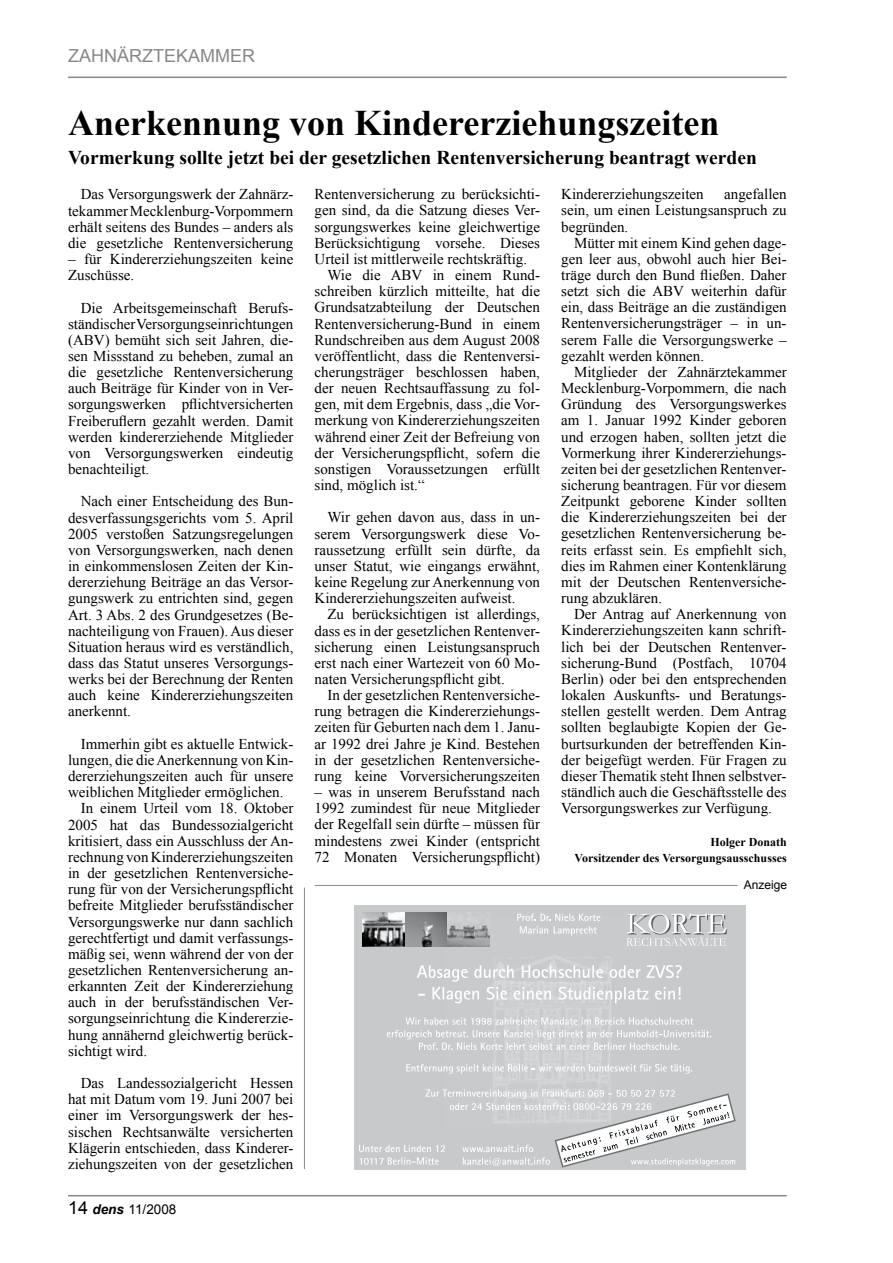
<style>
.page{position:relative;width:893px;height:1263px;background:#fff}
.page>*{position:absolute;margin:0;border:0;box-sizing:border-box;transform-origin:0 0}
.t1{font:700 36px "Times New Roman";color:#000}
.t2{font:700 19.5px "Times New Roman";color:#000}
.t3{font:18px "Arial";color:#87888a}
.t4{font:15px/16.2px "Times New Roman";color:#000;text-align:justify}
.t5{font:13.5px "Arial";color:#000}
.t6{font:700 12px/16.2px "Times New Roman";color:#000;text-align:right}
.t7{font:12px "Arial";color:#000}
.s1{font-size:18px}
.s2{font-weight:700;font-style:italic}
</style>
<div class="page">
<hr style="left:68px;top:1195px;width:719px;height:1px;background:#87888a">
<hr style="left:68px;top:77px;width:719px;height:1px;background:#87888a">
<div style="left:354px;top:906px;width:391px;height:263px;background:#c7c9ca"></div>
<svg style="left:626px;top:913px;width:101px;height:33px;background:#c8c9ca"></svg>
<svg style="left:517px;top:913px;width:83px;height:23px;background:#d2d3d5"></svg>
<svg style="left:417px;top:965px;width:265px;height:38px;background:#d5d6d7"></svg>
<svg style="left:387px;top:1017px;width:324px;height:33px;background:#d3d4d5"></svg>
<svg style="left:406px;top:1064px;width:286px;height:10px;background:#d5d6d7"></svg>
<img style="left:362px;top:913px;width:128px;height:34px">
<svg style="left:359px;top:1089px;width:377px;height:78px"></svg>
<hr style="left:315px;top:885px;width:422px;height:1px;background:#87888a">
<hr style="left:304px;top:887px;width:1px;height:282px;background:#87888a">
<p class="t3" style="left:68px;top:44px;width:110px">ZAHNÄRZTEKAMME</p>
<p class="t3" style="left:242px;top:44px;width:14px">R</p>
<h1 class="t1" style="left:68px;top:98px;width:653px">Anerkennung von Kindererziehungszeiten</h1>
<h2 class="t2" style="left:68px;top:144px;width:690px">Vormerkung sollte jetzt bei der gesetzlichen Rentenversicherung beantragt werden</h2>
<p class="t4" style="left:68px;top:186px;width:227px;text-indent:13px">Das Versorgungswerk der Zahnärz&shy;tekammer Mecklenburg-Vorpommern erhält seitens des Bundes – anders als die gesetzliche Rentenversicherung</p>
<p class="t4" style="left:68px;top:251px;width:227px">– für Kindererziehungszeiten keine<br>Zuschüsse.</p>
<p class="t4" style="left:68px;top:299px;width:227px;text-indent:13px">Die Arbeitsgemeinschaft Berufs&shy;ständischer Versorgungseinrichtungen (ABV) bemüht sich seit Jahren, die&shy;sen Missstand zu beheben, zumal an die gesetzliche Rentenversicherung auch Beiträge für Kinder von in Ver&shy;sorgungswerken pflichtversicherten Freiberuflern gezahlt werden. Damit werden kindererziehende Mitglieder von Versorgungswerken eindeutig benachteiligt.</p>
<p class="t4" style="left:68px;top:493px;width:227px;text-indent:13px">Nach einer Entscheidung des Bun&shy;desverfassungsgerichts vom 5. April 2005 verstoßen Satzungsregelungen von Versorgungswerken, nach denen in einkommenslosen Zeiten der Kin&shy;dererziehung Beiträge an das Versor&shy;gungswerk zu entrichten sind, gegen Art. 3 Abs. 2 des Grundgesetzes (Be&shy;nachteiligung von Frauen). Aus dieser Situation heraus wird es verständlich, dass das Statut unseres Versorgungs&shy;werks bei der Berechnung der Renten auch keine Kindererziehungszeiten anerkennt.</p>
<p class="t4" style="left:81px;top:735px;width:214px">Immerhin gibt es aktuelle Entwick-</p>
<p class="t4" style="left:68px;top:751px;width:227px">lungen, die die Anerkennung von Kin-</p>
<p class="t4" style="left:68px;top:768px;width:227px">dererziehungszeiten auch für unsere</p>
<p class="t4" style="left:68px;top:784px;width:217px">weiblichen Mitglieder ermöglichen.</p>
<p class="t4" style="left:81px;top:800px;width:214px">In einem Urteil vom 18. Oktober</p>
<p class="t4" style="left:68px;top:816px;width:227px">2005 hat das Bundessozialgericht</p>
<p class="t4" style="left:68px;top:832px;width:227px">kritisiert, dass ein Ausschluss der An-</p>
<p class="t4" style="left:68px;top:848px;width:227px">rechnung von Kindererziehungszeiten</p>
<p class="t4" style="left:68px;top:865px;width:227px">in der gesetzlichen Rentenversiche-</p>
<p class="t4" style="left:68px;top:881px;width:227px">rung für von der Versicherungspflicht</p>
<p class="t4" style="left:68px;top:897px;width:227px">befreite Mitglieder berufsständischer</p>
<p class="t4" style="left:68px;top:913px;width:227px">Versorgungswerke nur dann sachlich</p>
<p class="t4" style="left:68px;top:929px;width:227px">gerechtfertigt und damit verfassungs-</p>
<p class="t4" style="left:68px;top:945px;width:227px">mäßig sei, wenn während der von der</p>
<p class="t4" style="left:68px;top:962px;width:227px">gesetzlichen Rentenversicherung an-</p>
<p class="t4" style="left:68px;top:978px;width:227px">erkannten Zeit der Kindererziehung</p>
<p class="t4" style="left:68px;top:994px;width:227px">auch in der berufsständischen Ver-</p>
<p class="t4" style="left:68px;top:1010px;width:227px">sorgungseinrichtung die Kindererzie-</p>
<p class="t4" style="left:68px;top:1026px;width:227px">hung annähernd gleichwertig berück-</p>
<p class="t4" style="left:68px;top:1042px;width:81px">sichtigt wird.</p>
<p class="t4" style="left:68px;top:1075px;width:227px;text-indent:13px">Das Landessozialgericht Hessen hat mit Datum vom 19. Juni 2007 bei einer im Versorgungswerk der hes&shy;sischen Rechtsanwälte versicherten Klägerin entschieden, dass Kinderer&shy;ziehungszeiten von der gesetzlichen</p>
<p class="t5" style="left:68px;top:1201px;width:110px"><span class="s1">14</span> <span class="s2">dens</span> 11/2008</p>
<p class="t4" style="left:315px;top:186px;width:227px">Rentenversicherung zu berücksichti-</p>
<p class="t4" style="left:315px;top:202px;width:227px">gen sind, da die Satzung dieses Ver-</p>
<p class="t4" style="left:315px;top:218px;width:227px">sorgungswerkes keine gleichwertige</p>
<p class="t4" style="left:315px;top:234px;width:227px">Berücksichtigung vorsehe. Dieses</p>
<p class="t4" style="left:315px;top:251px;width:214px">Urteil ist mittlerweile rechtskräftig.</p>
<p class="t4" style="left:327px;top:267px;width:214px">Wie die ABV in einem Rund-</p>
<p class="t4" style="left:315px;top:283px;width:227px">schreiben kürzlich mitteilte, hat die</p>
<p class="t4" style="left:315px;top:299px;width:227px">Grundsatzabteilung der Deutschen</p>
<p class="t4" style="left:315px;top:315px;width:227px">Rentenversicherung-Bund in einem</p>
<p class="t4" style="left:315px;top:331px;width:227px">Rundschreiben aus dem August 2008</p>
<p class="t4" style="left:315px;top:347px;width:227px">veröffentlicht, dass die Rentenversi-</p>
<p class="t4" style="left:315px;top:364px;width:227px">cherungsträger beschlossen haben,</p>
<p class="t4" style="left:315px;top:380px;width:227px">der neuen Rechtsauffassung zu fol-</p>
<p class="t4" style="left:315px;top:396px;width:227px">gen, mit dem Ergebnis, dass „die Vor-</p>
<p class="t4" style="left:315px;top:412px;width:227px">merkung von Kindererziehungszeiten</p>
<p class="t4" style="left:315px;top:428px;width:227px">während einer Zeit der Befreiung von</p>
<p class="t4" style="left:315px;top:444px;width:227px">der Versicherungspflicht, sofern die</p>
<p class="t4" style="left:315px;top:461px;width:227px">sonstigen Voraussetzungen erfüllt</p>
<p class="t4" style="left:315px;top:477px;width:112px">sind, möglich ist.“</p>
<p class="t4" style="left:315px;top:509px;width:227px;text-indent:13px">Wir gehen davon aus, dass in un&shy;serem Versorgungswerk diese Vo&shy;raussetzung erfüllt sein dürfte, da unser Statut, wie eingangs erwähnt, keine Regelung zur Anerkennung von Kindererziehungszeiten aufweist.</p>
<p class="t4" style="left:315px;top:606px;width:227px;text-indent:13px">Zu berücksichtigen ist allerdings, dass es in der gesetzlichen Rentenver&shy;sicherung einen Leistungsanspruch erst nach einer Wartezeit von 60 Mo&shy;naten Versicherungspflicht gibt.</p>
<p class="t4" style="left:315px;top:687px;width:227px;text-indent:13px">In der gesetzlichen Rentenversiche&shy;rung betragen die Kindererziehungs&shy;zeiten für Geburten nach dem 1. Janu&shy;ar 1992 drei Jahre je Kind. Bestehen in der gesetzlichen Rentenversiche&shy;rung keine Vorversicherungszeiten</p>
<p class="t4" style="left:315px;top:784px;width:227px">– was in unserem Berufsstand nach 1992 zumindest für neue Mitglieder der Regelfall sein dürfte – müssen für mindestens zwei Kinder (entspricht 72 Monaten Versicherungspflicht)</p>
<p class="t4" style="left:561px;top:186px;width:227px;text-indent:163px">angefallen sein, um einen Leistungsanspruch zu begründen.</p>
<p class="t4" style="left:561px;top:234px;width:227px;text-indent:13px">Mütter mit einem Kind gehen dage&shy;gen leer aus, obwohl auch hier Bei&shy;träge durch den Bund fließen. Daher setzt sich die ABV weiterhin dafür ein, dass Beiträge an die zuständigen Rentenversicherungsträger – in un&shy;serem Falle die Versorgungswerke – gezahlt werden können.</p>
<p class="t4" style="left:561px;top:364px;width:227px;text-indent:13px">Mitglieder der Zahnärztekammer Mecklenburg-Vorpommern, die nach Gründung des Versorgungswerkes am 1. Januar 1992 Kinder geboren und erzogen haben, sollten jetzt die Vormerkung ihrer Kindererziehungs&shy;zeiten bei der gesetzlichen Rentenver&shy;sicherung beantragen. Für vor diesem Zeitpunkt geborene Kinder sollten die Kindererziehungszeiten bei der gesetzlichen Rentenversicherung be&shy;reits erfasst sein. Es empfiehlt sich, dies im Rahmen einer Kontenklärung mit der Deutschen Rentenversiche&shy;rung abzuklären.</p>
<p class="t4" style="left:561px;top:606px;width:227px;text-indent:13px">Der Antrag auf Anerkennung von Kindererziehungszeiten kann schrift&shy;lich bei der Deutschen Rentenver&shy;sicherung-Bund (Postfach, 10704<br>Berlin) oder bei den entsprechenden lokalen Auskunfts- und Beratungs&shy;stellen gestellt werden. Dem Antrag sollten beglaubigte Kopien der Ge&shy;burtsurkunden der betreffenden Kin&shy;der beigefügt werden. Für Fragen zu dieser Thematik steht Ihnen selbstver&shy;ständlich auch die Geschäftsstelle des Versorgungswerkes zur Verfügung.</p>
<p class="t6" style="left:575px;top:833px;width:214px">Holger Donath<br>Vorsitzender des Versorgungsausschusses</p>
<p class="t4" style="left:561px;top:186px;width:144px">Kindererziehungszeiten</p>
<p class="t7" style="left:744px;top:877px;width:45px">ANZEIGE</p>
</div>
